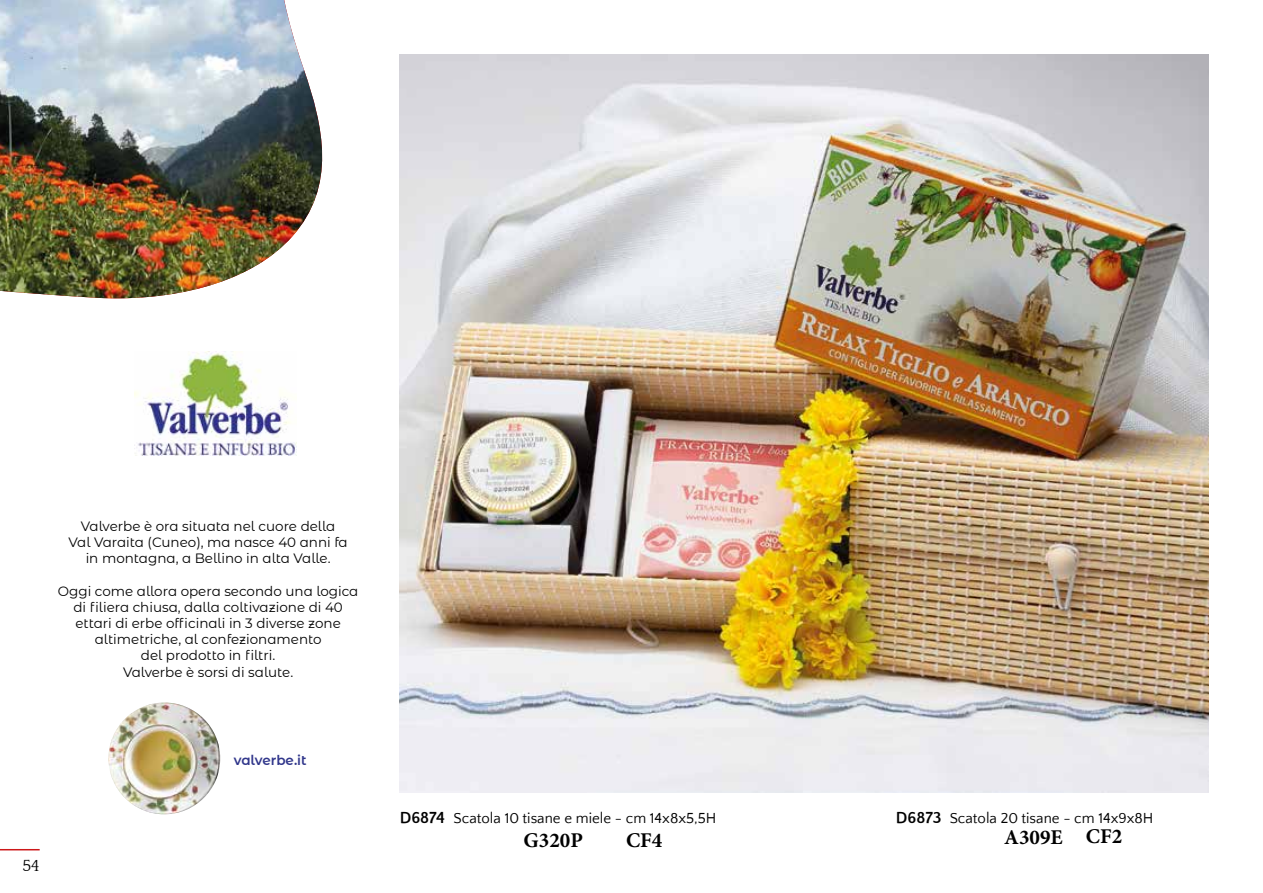
<style>
.page{position:relative;width:1263px;height:893px;background:#fff}
.page>*{position:absolute;margin:0;border:0;box-sizing:border-box;transform-origin:0 0}
.t1{font:700 21px "Minion Pro";color:#000}
.t2{font:16.5px "Quattrocento";color:#000}
.t3{font:15px "Quattrocento Sans";color:#000}
.t4{font:13.5px/16.2px "Montserrat Alternates";color:#000;text-align:center}
.t5{font:600 13.5px "Montserrat Alternates";color:#30368b}
.s1{font-weight:700;font-size:16.5px}
</style>
<div class="page">
<hr style="left:0;top:849px;width:40px;height:1px;background:#cd1719">
<img style="left:400px;top:54px;width:809px;height:738px">
<img style="left:0;top:0;width:323px;height:298px">
<img style="left:108px;top:702px;width:112px;height:112px;border-radius:56px">
<img style="left:135px;top:352px;width:162px;height:103px">
<p class="t4" style="left:68px;top:517px;width:281px">Valverbe è ora situata nel cuore della<br>Val Varaita (Cuneo), ma nasce 40 anni fa in montagna, a Bellino in alta Valle.</p>
<p class="t4" style="left:58px;top:582px;width:302px">Oggi come allora opera secondo una logica di filiera chiusa, dalla coltivazione di 40 ettari di erbe officinali in 3 diverse zone altimetriche, al confezionamento<br>del prodotto in filtri.<br>Valverbe è sorsi di salute.</p>
<p class="t5" style="left:234px;top:750px;width:74px">valverbe.it</p>
<p class="t2" style="left:23px;top:857px;width:19px">54</p>
<p class="t3" style="left:400px;top:810px;width:318px"><span class="s1">D6874</span> Scatola 10 tisane e miele - cm 14x8x5,5H</p>
<p class="t3" style="left:896px;top:810px;width:259px"><span class="s1">D6873</span> Scatola 20 tisane - cm 14x9x8H</p>
<h1 class="t1" style="left:524px;top:825px;width:61px">G320P</h1>
<h1 class="t1" style="left:626px;top:825px;width:38px">CF4</h1>
<h1 class="t1" style="left:1004px;top:822px;width:119px">A309E CF2</h1>
</div>
